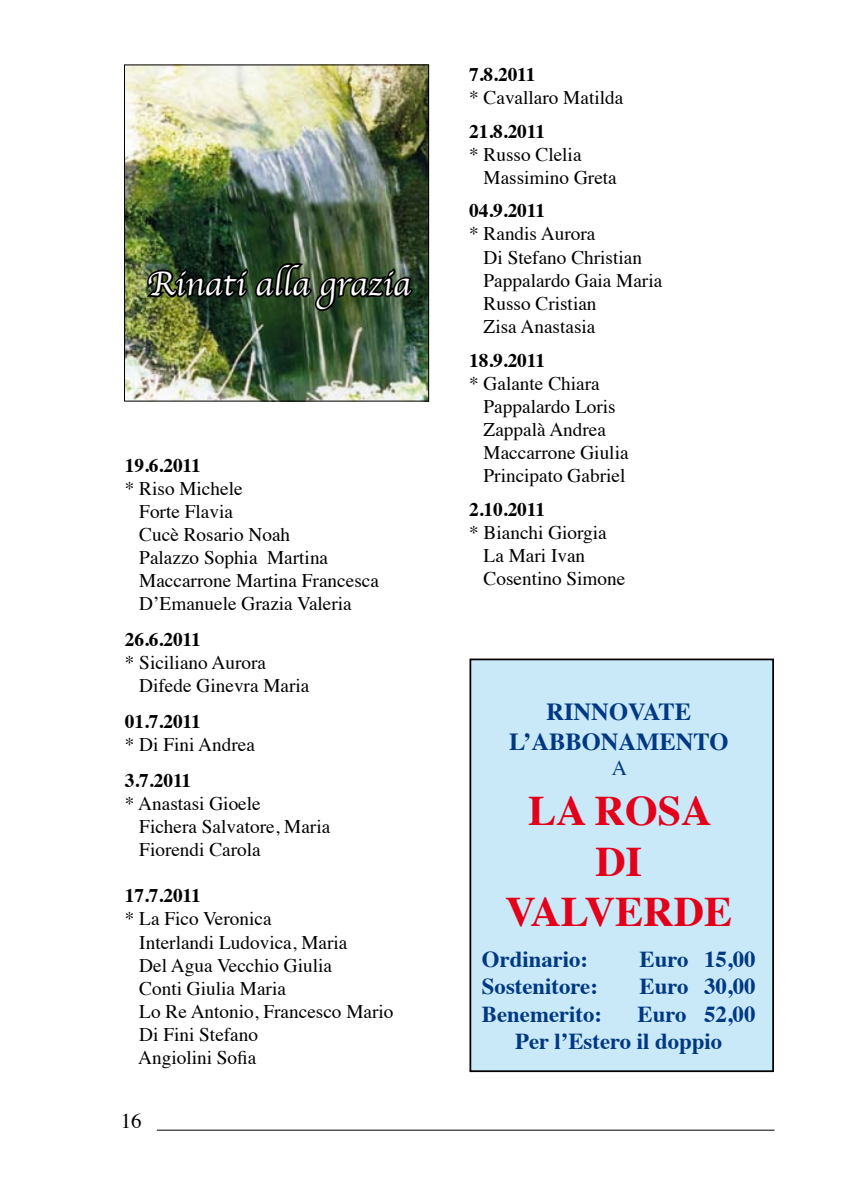
<style>
.page{position:relative;width:844px;height:1191px;background:#fff}
.page>*{position:absolute;margin:0;border:0;box-sizing:border-box;transform-origin:0 0}
.t1{font:700 42px/50.4px "Times";color:#e2001a;text-align:center}
.t2{font:35px "Apple Chancery";color:#fff}
.t3{font:700 24.5px/29.4px "Times";color:#003882;text-align:center}
.t4{font:700 22.75px/27.3px "Times";color:#003882}
.t5{font:21px "Times";color:#000}
.t6{font:21px "Times";color:#003882}
.t7{font:19.25px/23.1px "Times";color:#000}
.t8{font:700 19.25px "Times";color:#000}
</style>
<div class="page">
<hr style="left:157px;top:1129px;width:617px;height:1px;background:#000">
<img style="left:126px;top:67px;width:301px;height:332px">
<div style="left:124px;top:65px;width:305px;height:336px;border:1px solid #000"></div>
<img style="left:142px;top:210px;width:273px;height:151px">
<div style="left:470px;top:659px;width:302px;height:412px;background:#c9e9f8"></div>
<div style="left:469px;top:658px;width:304px;height:414px;border:2px solid #000"></div>
<h2 class="t2" style="left:147px;top:256px;width:265px">Rinati alla grazia</h2>
<p class="t8" style="left:125px;top:446px;width:77px">19.6.2011</p>
<p class="t7" style="left:139px;top:475px;width:241px;text-indent:-14px">* Riso Michele<br>Forte Flavia<br>Cucè Rosario Noah<br>Palazzo Sophia Martina<br>Maccarrone Martina Francesca<br>D’Emanuele Grazia Valeria</p>
<p class="t8" style="left:125px;top:621px;width:77px">26.6.2011</p>
<p class="t7" style="left:139px;top:649px;width:171px;text-indent:-14px">* Siciliano Aurora<br>Difede Ginevra Maria</p>
<p class="t8" style="left:125px;top:703px;width:77px">01.7.2011</p>
<p class="t7" style="left:125px;top:731px;width:131px">* Di Fini Andrea</p>
<p class="t8" style="left:125px;top:762px;width:68px">3.7.2011</p>
<p class="t7" style="left:139px;top:790px;width:192px;text-indent:-14px">* Anastasi Gioele<br>Fichera Salvatore, Maria<br>Fiorendi Carola</p>
<p class="t8" style="left:125px;top:877px;width:77px">17.7.2011</p>
<p class="t7" style="left:138px;top:905px;width:257px;text-indent:-13px">* La Fico Veronica<br>Interlandi Ludovica, Maria<br>Del Agua Vecchio Giulia<br>Conti Giulia Maria<br>Lo Re Antonio, Francesco Mario<br>Di Fini Stefano<br>Angiolini Sofia</p>
<p class="t5" style="left:121px;top:1101px;width:22px">16</p>
<p class="t8" style="left:469px;top:56px;width:68px">7.8.2011</p>
<p class="t7" style="left:469px;top:84px;width:155px">* Cavallaro Matilda</p>
<p class="t8" style="left:469px;top:113px;width:77px">21.8.2011</p>
<p class="t7" style="left:483px;top:141px;width:135px;text-indent:-14px">* Russo Clelia<br>Massimino Greta</p>
<p class="t8" style="left:469px;top:192px;width:77px">04.9.2011</p>
<p class="t7" style="left:483px;top:221px;width:180px;text-indent:-14px">* Randis Aurora<br>Di Stefano Christian<br>Pappalardo Gaia Maria<br>Russo Cristian<br>Zisa Anastasia</p>
<p class="t8" style="left:469px;top:341px;width:77px">18.9.2011</p>
<p class="t7" style="left:483px;top:370px;width:146px;text-indent:-14px">* Galante Chiara<br>Pappalardo Loris<br>Zappalà Andrea<br>Maccarrone Giulia<br>Principato Gabriel</p>
<p class="t8" style="left:469px;top:491px;width:77px">2.10.2011</p>
<p class="t7" style="left:483px;top:519px;width:143px;text-indent:-14px">* Bianchi Giorgia<br>La Mari Ivan<br>Cosentino Simone</p>
<p class="t3" style="left:509px;top:695px;width:221px">RINNOVATE<br>L’ABBONAMENTO</p>
<p class="t6" style="left:611px;top:748px;width:17px">A</p>
<h1 class="t1" style="left:505px;top:781px;width:228px">LA ROSA<br>DI<br>VALVERDE</h1>
<p class="t4" style="left:482px;top:943px;width:108px">Ordinario:</p>
<p class="t4" style="left:639px;top:943px;width:117px">Euro 15,00</p>
<p class="t4" style="left:482px;top:970px;width:117px">Sostenitore:</p>
<p class="t4" style="left:639px;top:970px;width:117px">Euro 30,00</p>
<p class="t4" style="left:482px;top:998px;width:122px">Benemerito:</p>
<p class="t4" style="left:515px;top:998px;width:242px;text-indent:122px">Euro 52,00<br>Per l’Estero il doppio</p>
</div>
